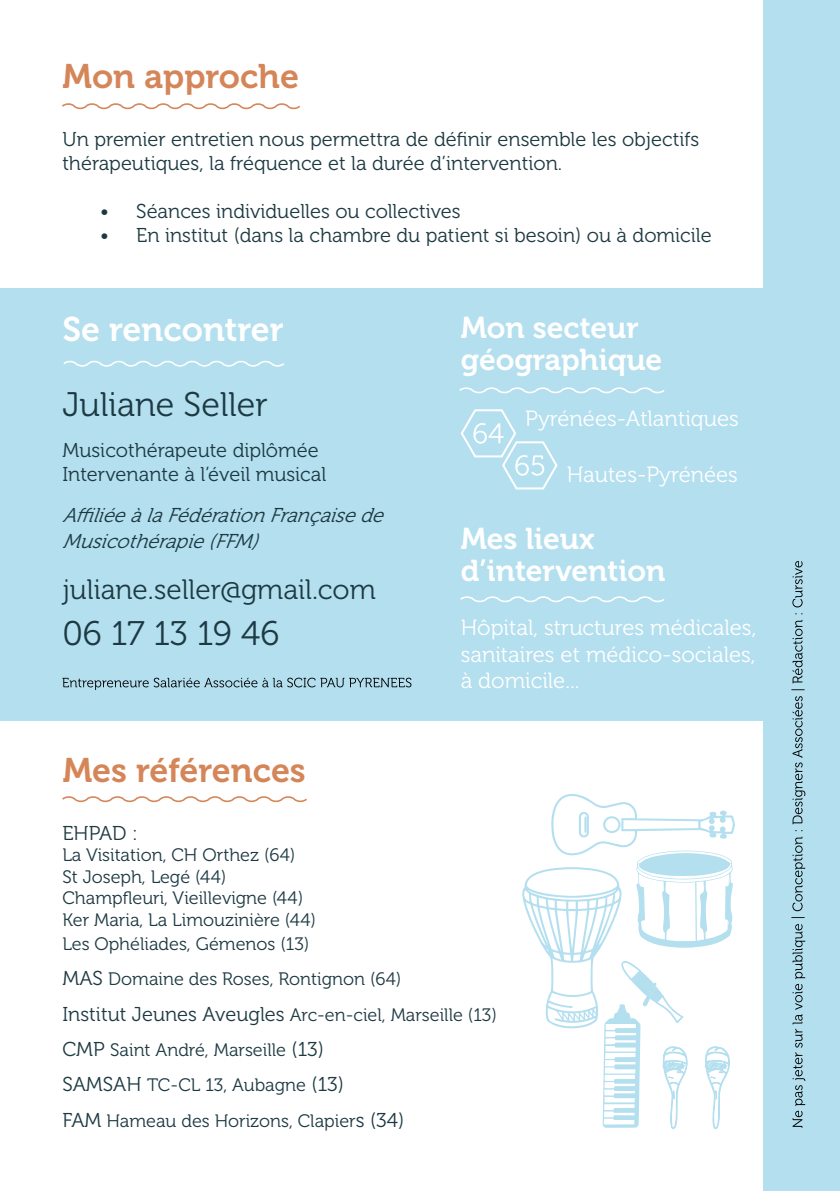
<style>
.page{position:relative;width:840px;height:1191px;background:#fff}
.page>*{position:absolute;margin:0;border:0;box-sizing:border-box;transform-origin:0 0}
.t1{font:34px "Museo 700";color:#d58658}
.t2{font:34px "Museo 300";color:#1d3942}
.t3{font:34px "Museo 700";color:#fff}
.t4{font:30px/32px "Museo 700";color:#fff}
.t5{font:28px "Museo 300";color:#1d3942}
.t6{font:22px/26.4px "Museo 300";color:#fff;text-align:justify}
.t7{font:20px/24px "Museo 300";color:#1d3942}
.t8{font:italic 20px/26.4px "Museo 300";color:#1d3942}
.t9{font:18px/35.4px "Museo 300";color:#1d3942}
.s1{font-size:20px}
</style>
<div class="page">
<div style="left:0;top:288px;width:811px;height:432px;background:#b3dfef"></div>
<div style="left:763px;top:0;width:76px;height:1191px;background:#b3dfef"></div>
<svg style="left:62px;top:103px;width:238px;height:7px"></svg>
<svg style="left:63px;top:360px;width:221px;height:7px"></svg>
<svg style="left:460px;top:596px;width:205px;height:7px"></svg>
<svg style="left:62px;top:796px;width:245px;height:7px"></svg>
<svg style="left:459px;top:387px;width:206px;height:7px"></svg>
<svg style="left:460px;top:409px;width:98px;height:81px"></svg>
<svg style="left:522px;top:794px;width:212px;height:335px"></svg>
<svg style="left:62px;top:677px;width:349px;height:13px"></svg>
<svg style="left:791px;top:561px;width:13px;height:566px"></svg>
<h1 class="t1" style="left:62px;top:57px;width:238px">Mon approche</h1>
<p class="t7" style="left:62px;top:127px;width:638px">Un premier entretien nous permettra de définir ensemble les objectifs thérapeutiques, la fréquence et la durée d’intervention.</p>
<p class="t7" style="left:100px;top:199px;width:362px">• Séances individuelles ou collectives</p>
<p class="t7" style="left:100px;top:223px;width:612px">• En institut (dans la chambre du patient si besoin) ou à domicile</p>
<h1 class="t3" style="left:62px;top:310px;width:223px">Se rencontrer</h1>
<h1 class="t2" style="left:62px;top:385px;width:207px">Juliane Seller</h1>
<p class="t7" style="left:62px;top:438px;width:265px">Musicothérapeute diplômée<br>Intervenante à l’éveil musical</p>
<p class="t8" style="left:62px;top:502px;width:329px">AffiliéeàlaFédérationFrançaisede<br>Musicothérapie(FFM)</p>
<h3 class="t5" style="left:62px;top:574px;width:315px">juliane.seller@gmail.com</h3>
<h1 class="t2" style="left:62px;top:615px;width:218px">06 17 13 19 46</h1>
<h1 class="t1" style="left:63px;top:751px;width:244px">Mes références</h1>
<h2 class="t4" style="left:460px;top:312px;width:203px">Mon secteur géographique</h2>
<p class="t6" style="left:525px;top:405px;width:215px">Pyrénées-Atlantiques</p>
<p class="t6" style="left:566px;top:461px;width:173px">Hautes-Pyrénées</p>
<h2 class="t4" style="left:460px;top:523px;width:206px">Mes lieux d’intervention</h2>
<p class="t6" style="left:460px;top:615px;width:297px">Hôpital, structures médicales, sanitaires et médico-sociales, à domicile...</p>
<p class="t7" style="left:62px;top:821px;width:77px">EHPAD :</p>
<p class="t9" style="left:62px;top:844px;width:255px;line-height:21.6px">La Visitation, CH Orthez (64)<br>St Joseph, Legé (44)<br>Champfleuri, Vieillevigne (44)<br>Ker Maria, La Limouzinière (44)</p>
<p class="t9" style="left:62px;top:926px;width:436px">Les Ophéliades, Gémenos (13)<br><span class="s1">MAS</span> Domaine des Roses, Rontignon (64)<br><span class="s1">Institut Jeunes Aveugles</span> Arc-en-ciel, Marseille (13)<br><span class="s1">CMP</span> Saint André, Marseille <span class="s1">(13)<br>SAMSAH</span> TC-CL 13, Aubagne <span class="s1">(13)<br>FAM</span> Hameau des Horizons, Clapier<span class="s1">s (34)</span></p>
</div>
